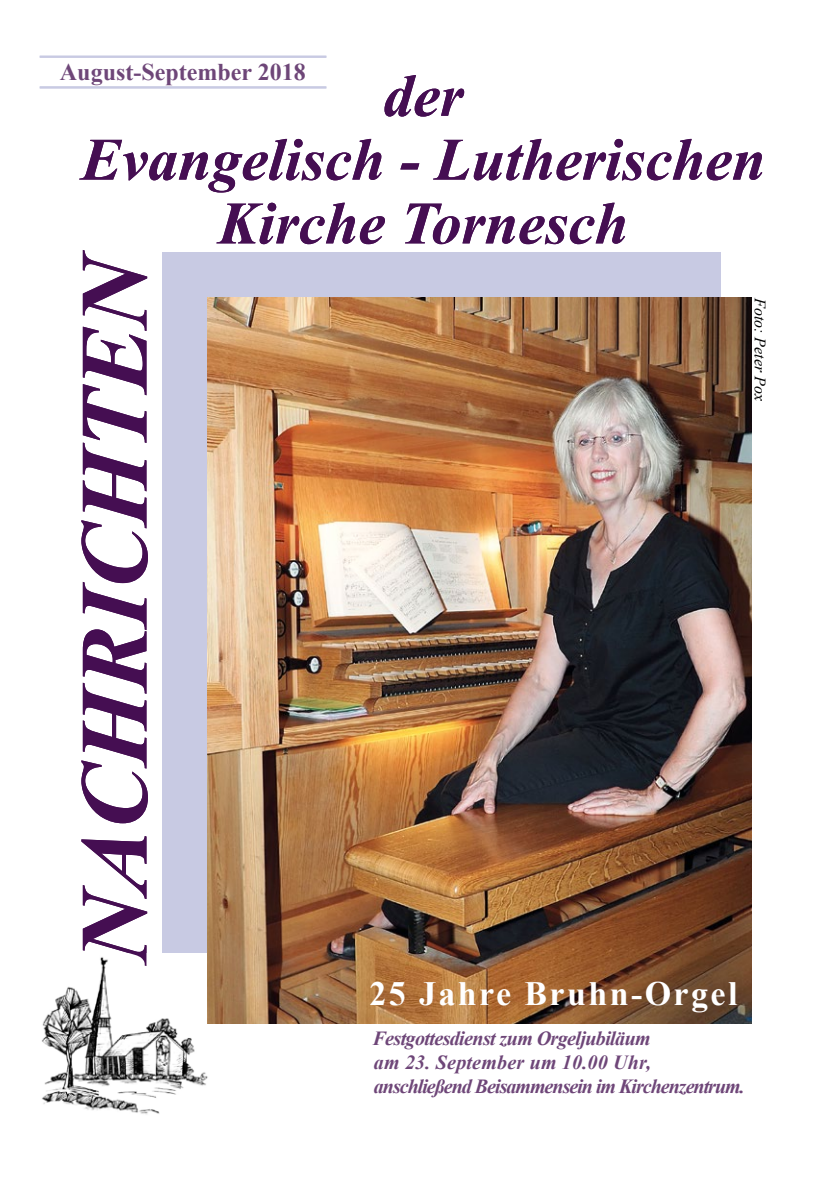
<style>
.page{position:relative;width:840px;height:1191px;background:#fff}
.page>*{position:absolute;margin:0;border:0;box-sizing:border-box;transform-origin:0 0}
.t1{font:italic 700 96px "Times New Roman";color:#450e52}
.t2{font:italic 700 60px/63.8px "Times New Roman";color:#450e52;text-align:center}
.t3{font:700 34px "Times New Roman";letter-spacing:.07em;color:#fff}
.t4{font:700 24px "Times New Roman";color:#6e4678}
.t5{font:italic 700 20px/24px "Times New Roman";letter-spacing:-.03em;color:#6e4678}
.t6{font:italic 16px "Times New Roman";color:#000}
</style>
<div class="page">
<div style="left:190px;top:252px;width:530px;height:65px;background:#c8cae3"></div>
<div style="left:162px;top:252px;width:51px;height:729px;background:#c8cae3"></div>
<img style="left:42px;top:953px;width:167px;height:161px">
<hr style="left:40px;top:56px;width:286px;height:2px;background:#c8cae3">
<hr style="left:40px;top:86px;width:286px;height:2px;background:#c8cae3">
<img style="left:207px;top:298px;width:544px;height:725px">
<p class="t4" style="left:60px;top:55px;width:247px">August-September 2018</p>
<h2 class="t2" style="left:81px;top:62px;width:685px">der<br>Evangelisch - Lutherischen<br>Kirche Tornesch</h2>
<h1 class="t1" style="left:47px;top:963px;width:717px;rotate:-90deg">NACHRICHTEN</h1>
<p class="t6" style="left:770px;top:298px;width:105px;rotate:90deg">Foto: Peter Pox</p>
<h3 class="t3" style="left:369px;top:969px;width:369px">25 Jahre Bruhn-Orgel</h3>
<p class="t5" style="left:372px;top:1025px;width:373px">Festgottesdienst zum Orgeljubiläum<br>am 23. September um 10.00 Uhr, anschließend Beisammensein im Kirchenzentrum.</p>
</div>
